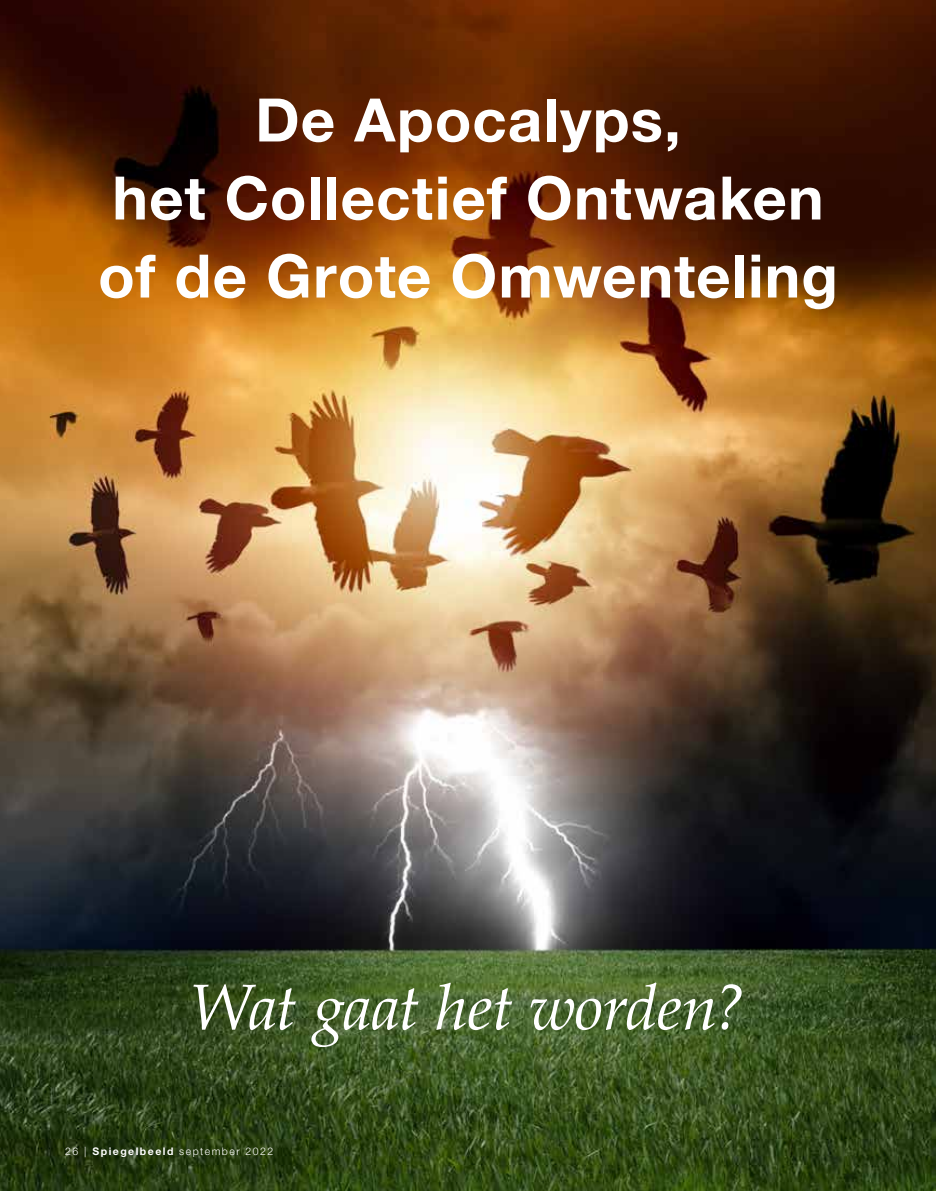
<style>
.page{position:relative;width:936px;height:1191px;background:#fff}
.page>*{position:absolute;margin:0;border:0;box-sizing:border-box;transform-origin:0 0}
.t1{font:italic 64.5px "Palatino";letter-spacing:-.015em;color:#fff}
.t2{font:700 60px/78px "Helvetica Neue LT";letter-spacing:.02em;color:#fff;text-align:center}
.t3{font:300 10.5px "Helvetica Neue LT";letter-spacing:.14em;color:#fff}
.s1{font-weight:700}
</style>
<div class="page">
<img style="left:0;top:0;width:935px;height:1191px">
<p class="t2" style="left:98px;top:80px;width:741px">De Apocalyps,<br>het Collectief Ontwaken of de Grote Omwenteling</p>
<p class="t1" style="left:190px;top:953px;width:557px">Wat gaat het worden?</p>
<p class="t3" style="left:65px;top:1145px;width:209px">26 | <span class="s1">Spiegelbeeld</span> september 2022</p>
</div>
